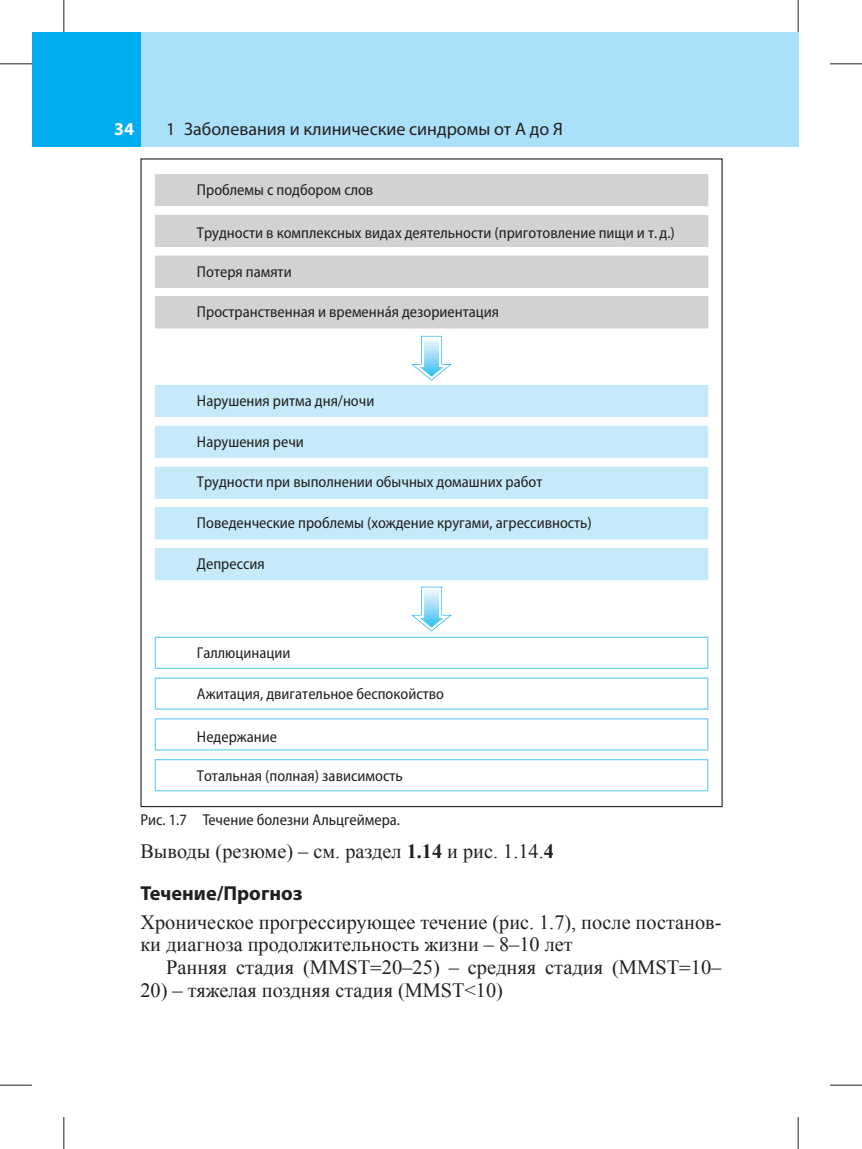
<style>
.page{position:relative;width:862px;height:1149px;background:#fff}
.page>*{position:absolute;margin:0;border:0;box-sizing:border-box;transform-origin:0 0}
.t1{font:20.25px/22.5px "Times New Roman";color:#231f20}
.t2{font:700 20.25px "Myriad Pro";color:#231f20}
.t3{font:18px "Myriad Pro";color:#231f20}
.t4{font:700 18px "Myriad Pro";color:#fff}
.t5{font:semi-condensed 15.75px "Myriad Pro";color:#231f20}
.s1{font-weight:700}
</style>
<div class="page">
<div style="left:32px;top:32px;width:765px;height:115px;background:#aae0f9"></div>
<div style="left:32px;top:32px;width:108px;height:115px;background:#00aeef"></div>
<div style="left:155px;top:385px;width:552px;height:31px;background:#c6eafa"></div>
<div style="left:155px;top:385px;width:552px;height:32px;border:1px solid #c6eafa"></div>
<div style="left:155px;top:426px;width:552px;height:31px;background:#c6eafa"></div>
<div style="left:155px;top:467px;width:552px;height:31px;background:#c6eafa"></div>
<div style="left:155px;top:466px;width:552px;height:32px;border:1px solid #c6eafa"></div>
<div style="left:155px;top:507px;width:552px;height:32px;background:#c6eafa"></div>
<div style="left:155px;top:548px;width:552px;height:31px;background:#c6eafa"></div>
<div style="left:155px;top:548px;width:552px;height:32px;border:1px solid #c6eafa"></div>
<svg style="left:411px;top:335px;width:40px;height:46px"></svg>
<div style="left:155px;top:174px;width:552px;height:31px;background:#d1d2d4"></div>
<div style="left:155px;top:174px;width:552px;height:32px;border:1px solid #d1d2d4"></div>
<div style="left:155px;top:215px;width:552px;height:31px;background:#d1d2d4"></div>
<div style="left:155px;top:256px;width:552px;height:31px;background:#d1d2d4"></div>
<div style="left:155px;top:297px;width:552px;height:31px;background:#d1d2d4"></div>
<div style="left:155px;top:296px;width:552px;height:32px;border:1px solid #d1d2d4"></div>
<div style="left:155px;top:636px;width:553px;height:32px;border:1px solid #6bcff6"></div>
<div style="left:155px;top:677px;width:553px;height:32px;border:1px solid #6bcff6"></div>
<div style="left:155px;top:718px;width:553px;height:32px;border:1px solid #6bcff6"></div>
<div style="left:155px;top:758px;width:553px;height:33px;border:1px solid #6bcff6"></div>
<svg style="left:411px;top:586px;width:40px;height:46px"></svg>
<hr style="left:0;top:63px;width:32px;height:1px;background:#231f20">
<hr style="left:829px;top:63px;width:32px;height:1px;background:#231f20">
<hr style="left:0;top:1084px;width:32px;height:1px;background:#231f20">
<hr style="left:829px;top:1084px;width:32px;height:1px;background:#231f20">
<hr style="left:63px;top:0;width:1px;height:32px;background:#231f20">
<hr style="left:63px;top:1116px;width:1px;height:32px;background:#231f20">
<hr style="left:797px;top:0;width:1px;height:32px;background:#231f20">
<hr style="left:797px;top:1116px;width:1px;height:32px;background:#231f20">
<p class="t4" style="left:114px;top:122px;width:21px">34</p>
<p class="t3" style="left:166px;top:122px;width:398px">1 Заболевания и клинические синдромы от А до Я</p>
<p class="t5" style="left:197px;top:183px;width:178px">Проблемы с подбором слов</p>
<p class="t5" style="left:197px;top:227px;width:479px">Трудности в комплексных видах деятельности (приготовление пищи и т. д.)</p>
<p class="t5" style="left:197px;top:265px;width:96px">Потеря памяти</p>
<p class="t5" style="left:197px;top:306px;width:303px">Пространственная и временнáя дезориентация</p>
<p class="t5" style="left:197px;top:394px;width:179px">Нарушения ритма дня/ночи</p>
<p class="t5" style="left:197px;top:435px;width:108px">Нарушения речи</p>
<p class="t5" style="left:197px;top:475px;width:347px">Трудности при выполнении обычных домашних работ</p>
<p class="t5" style="left:197px;top:517px;width:396px">Поведенческие проблемы (хождение кругами, агрессивность)</p>
<p class="t5" style="left:197px;top:557px;width:69px">Депрессия</p>
<p class="t5" style="left:197px;top:646px;width:95px">Галлюцинации</p>
<p class="t5" style="left:197px;top:687px;width:248px">Ажитация, двигательное беспокойство</p>
<p class="t5" style="left:197px;top:730px;width:81px">Недержание</p>
<p class="t5" style="left:197px;top:769px;width:207px">Тотальная (полная) зависимость</p>
<p class="t5" style="left:140px;top:813px;width:261px">Рис. 1.7 Течение болезни Альцгеймера.</p>
<p class="t1" style="left:140px;top:840px;width:415px">Выводы (резюме) – см. раздел <span class="s1">1.14</span> и рис. 1.14.<span class="s1">4</span></p>
<p class="t2" style="left:140px;top:885px;width:164px">Течение/Прогноз</p>
<p class="t1" style="left:140px;top:910px;width:582px">Хроническое прогрессирующее течение (рис. 1.7), после постанов&shy;ки диагноза продолжительность жизни – 8–10 лет</p>
<p class="t1" style="left:166px;top:955px;width:556px">Ранняя стадия (MMST=20–25) – средняя стадия (MMST=10–</p>
<p class="t1" style="left:140px;top:978px;width:364px">20) – тяжелая поздняя стадия (MMST&lt;10)</p>
</div>
